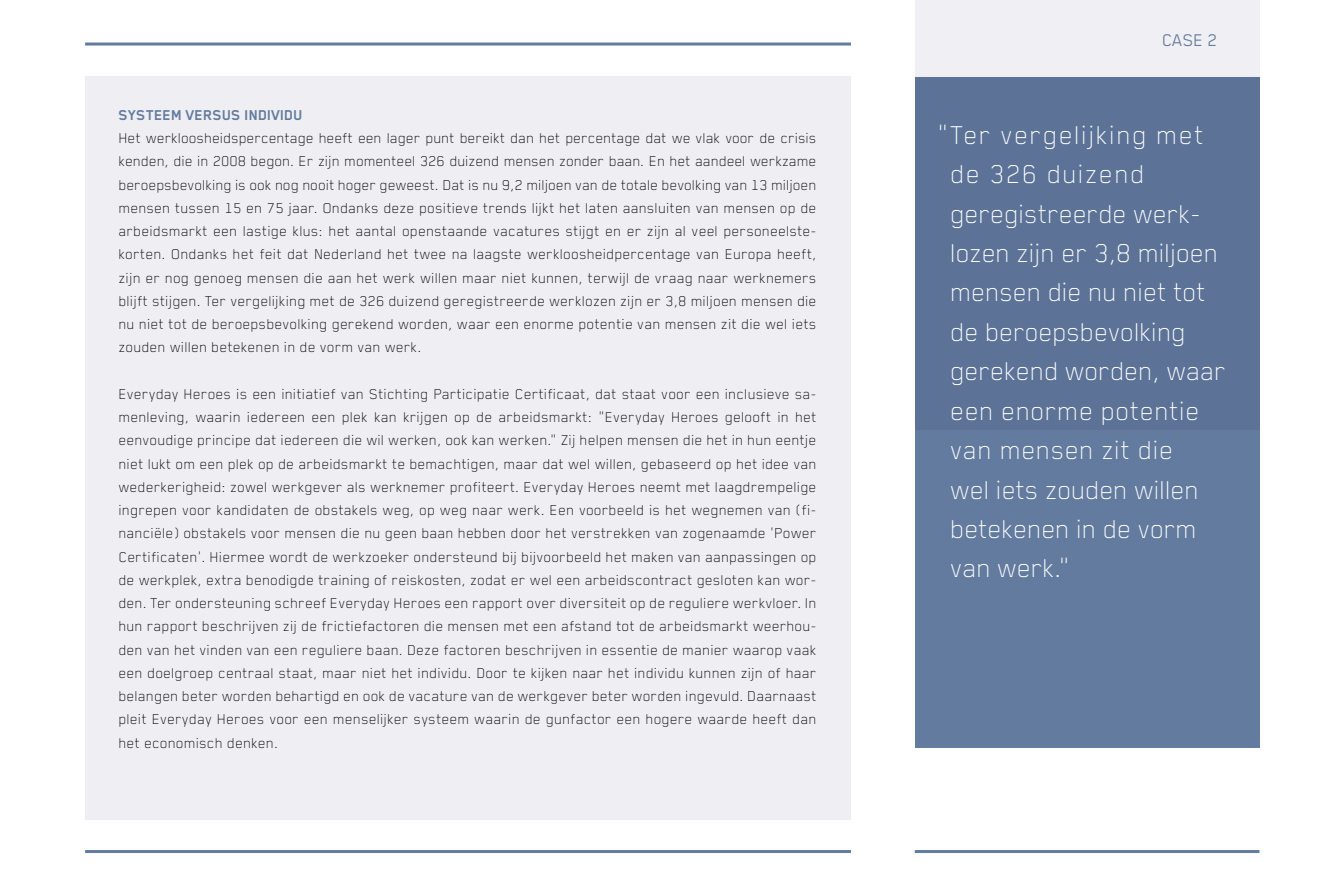
<style>
.page{position:relative;width:1319px;height:893px;background:#fff}
.page>*{position:absolute;margin:0;border:0;box-sizing:border-box;transform-origin:0 0}
.t1{font:100 30px/39.5px "Blender Pro";color:#fff}
.t2{font:19.5px "Blender Pro";color:#627b9e}
.t3{font:100 16.5px/23.2px "Blender Pro";letter-spacing:.02em;color:#000;text-align:justify}
.t4{font:700 16.5px "Blender Pro";color:#627b9e}
</style>
<div class="page">
<div style="left:914px;top:77px;width:345px;height:671px;background:#5c7397"></div>
<hr style="left:85px;top:850px;width:765px;height:3px;background:#627b9e">
<div style="left:85px;top:77px;width:765px;height:743px;background:#efeff3"></div>
<hr style="left:85px;top:43px;width:765px;height:3px;background:#627b9e">
<hr style="left:914px;top:850px;width:345px;height:3px;background:#627b9e">
<div style="left:914px;top:0;width:345px;height:77px;background:#f0f0f4"></div>
<p class="t4" style="left:119px;top:106px;width:186px">SYSTEEM VERSUS INDIVIDU</p>
<p class="t3" style="left:119px;top:126px;width:699px">Het werkloosheidspercentage heeft een lager punt bereikt dan het percentage dat we vlak voor de crisis kenden, die in 2008 begon. Er zijn momenteel 326 duizend mensen zonder baan. En het aandeel werkzame beroepsbevolking is ook nog nooit hoger geweest. Dat is nu 9,2 miljoen van de totale bevolking van 13 miljoen mensen tussen 15 en 75 jaar. Ondanks deze positieve trends lijkt het laten aansluiten van mensen op de arbeidsmarkt een lastige klus: het aantal openstaande vacatures stijgt en er zijn al veel personeelste&shy;korten. Ondanks het feit dat Nederland het twee na laagste werkloosheidpercentage van Europa heeft, zijn er nog genoeg mensen die aan het werk willen maar niet kunnen, terwijl de vraag naar werknemers blijft stijgen. Ter vergelijking met de 326 duizend geregistreerde werklozen zijn er 3,8 miljoen mensen die nu niet tot de beroepsbevolking gerekend worden, waar een enorme potentie van mensen zit die wel iets zouden willen betekenen in de vorm van werk.</p>
<p class="t3" style="left:119px;top:382px;width:699px">Everyday Heroes is een initiatief van Stichting Participatie Certificaat, dat staat voor een inclusieve sa&shy;menleving, waarin iedereen een plek kan krijgen op de arbeidsmarkt: “Everyday Heroes gelooft in het eenvoudige principe dat iedereen die wil werken, ook kan werken.” Zij helpen mensen die het in hun eentje niet lukt om een plek op de arbeidsmarkt te bemachtigen, maar dat wel willen, gebaseerd op het idee van wederkerigheid: zowel werkgever als werknemer profiteert. Everyday Heroes neemt met laagdrempelige ingrepen voor kandidaten de obstakels weg, op weg naar werk. Een voorbeeld is het wegnemen van (fi&shy;nanciële) obstakels voor mensen die nu geen baan hebben door het verstrekken van zogenaamde ‘Power Certificaten’. Hiermee wordt de werkzoeker ondersteund bij bijvoorbeeld het maken van aanpassingen op de werkplek, extra benodigde training of reiskosten, zodat er wel een arbeidscontract gesloten kan wor&shy;den. Ter ondersteuning schreef Everyday Heroes een rapport over diversiteit op de reguliere werkvloer. In hun rapport beschrijven zij de frictiefactoren die mensen met een afstand tot de arbeidsmarkt weerhou&shy;den van het vinden van een reguliere baan. Deze factoren beschrijven in essentie de manier waarop vaak een doelgroep centraal staat, maar niet het individu. Door te kijken naar het individu kunnen zijn of haar belangen beter worden behartigd en ook de vacature van de werkgever beter worden ingevuld. Daarnaast pleit Everyday Heroes voor een menselijker systeem waarin de gunfactor een hogere waarde heeft dan het economisch denken.</p>
<p class="t2" style="left:1162px;top:29px;width:57px">CASE 2</p>
<p class="t1" style="left:951px;top:114px;width:277px;text-indent:-13px">“Ter vergelijking met de 326 duizend geregistreerde werk&shy;lozen zijn er 3,8 miljoen mensen die nu niet tot de beroepsbevolking gerekend worden, waar een enorme potentie van mensen zit die<br>wel iets zouden willen betekenen in de vorm van werk.”</p>
</div>
